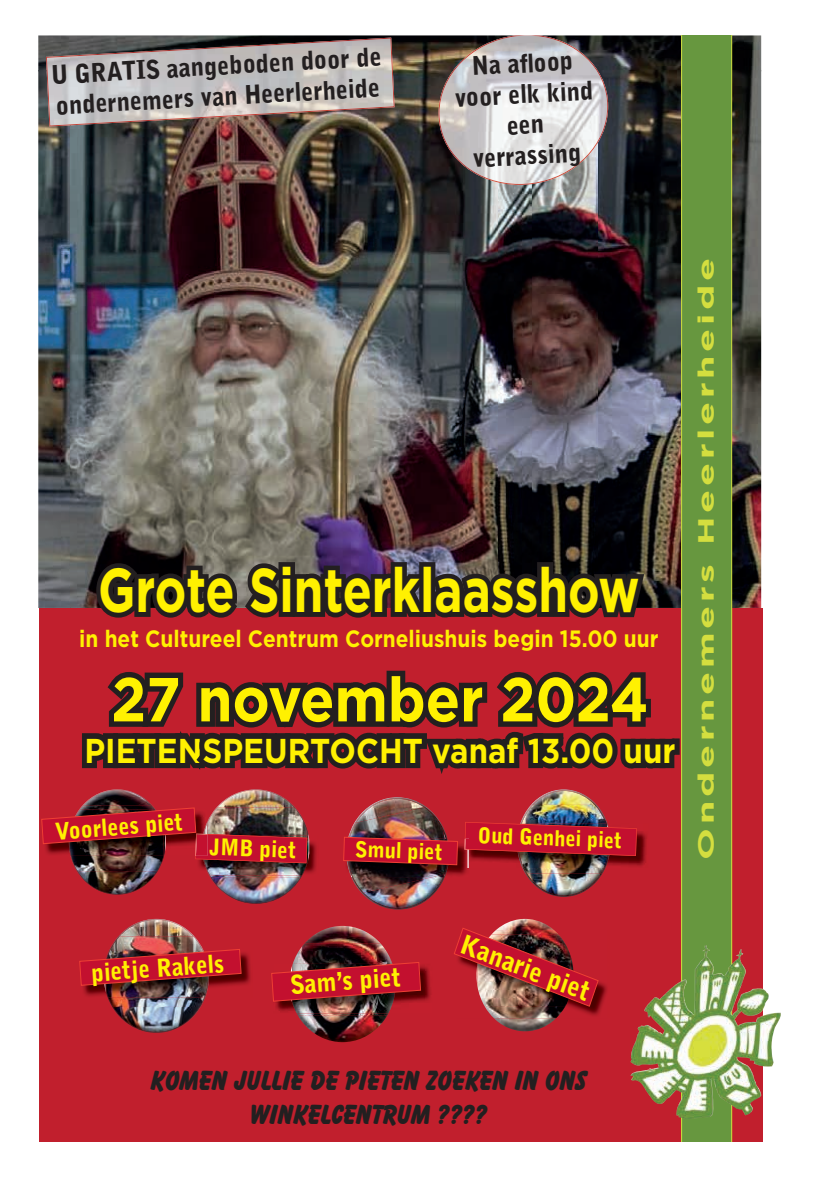
<style>
.page{position:relative;width:820px;height:1177px;background:#fff}
.page>*{position:absolute;margin:0;border:0;box-sizing:border-box;transform-origin:0 0}
.t1{font:700 62px "Gotham";color:#fff101;scale:.77 1}
.t2{font:700 62px "Gotham";color:#fff101;scale:.91 1}
.t3{font:700 34.4px "Gotham";color:#fff101;scale:.91 1}
.t4{font:28.7px/34.5px "Balloon";color:#231f20;text-align:center;scale:.94 1}
.t5{font:900 26.3px "Bell Gothic Std";color:#fff101;scale:.95 1}
.t6{font:900 25.6px "Bell Gothic Std";color:#fff101;scale:.94 1}
.t7{font:900 25.5px/30.6px "Bell Gothic Std";color:#231f20;scale:.94 1}
.t8{font:900 24.6px "Bell Gothic Std";color:#fff101;scale:.94 1}
.t9{font:700 23.6px "Gotham";color:#fff101;scale:.88 1}
.t10{font:900 23.4px "Bell Gothic Std";color:#fff101;scale:.94 1}
.t11{font:900 22.7px "Bell Gothic Std";color:#fff101;scale:.94 1}
.t12{font:700 22.1px "Gotham";letter-spacing:.1em;color:#d4de3f;scale:1.69 1}
.t13{font:900 21.8px "Bell Gothic Std";color:#fff101;scale:.94 1}
.t14{font:900 21.6px "Bell Gothic Std";color:#fff101;scale:.94 1}
</style>
<div class="page">
<img style="left:38px;top:35px;width:722px;height:35px">
<img style="left:38px;top:70px;width:32px;height:538px">
<img style="left:367px;top:70px;width:98px;height:484px">
<img style="left:597px;top:70px;width:163px;height:538px">
<img style="left:70px;top:126px;width:297px;height:482px">
<img style="left:465px;top:185px;width:33px;height:369px">
<img style="left:531px;top:185px;width:66px;height:369px">
<img style="left:498px;top:185px;width:33px;height:369px">
<div style="left:39px;top:608px;width:723px;height:533px;background:#c11f2d"></div>
<div style="left:680px;top:35px;width:51px;height:1106px;background:#67973f"></div>
<img style="left:630px;top:945px;width:151px;height:174px">
<img style="left:545px;top:892px;width:38px;height:4px">
<img style="left:108px;top:936px;width:97px;height:70px">
<img style="left:119px;top:925px;width:75px;height:11px">
<img style="left:113px;top:1006px;width:87px;height:9px">
<img style="left:118px;top:1007px;width:81px;height:11px">
<img style="left:118px;top:1013px;width:63px;height:9px">
<img style="left:126px;top:1021px;width:30px;height:3px">
<img style="left:133px;top:919px;width:47px;height:6px">
<svg style="left:194px;top:936px;width:3px;height:4px"></svg>
<img style="left:156px;top:1017px;width:36px;height:15px">
<img style="left:128px;top:1023px;width:28px;height:9px">
<img style="left:83px;top:953px;width:168px;height:43px">
<img style="left:107px;top:986px;width:101px;height:11px">
<img style="left:104px;top:986px;width:3px;height:7px">
<img style="left:79px;top:948px;width:162px;height:38px">
<img style="left:243px;top:892px;width:16px;height:11px">
<img style="left:259px;top:892px;width:30px;height:7px">
<img style="left:223px;top:892px;width:23px;height:10px">
<img style="left:256px;top:898px;width:21px;height:5px">
<img style="left:408px;top:892px;width:28px;height:15px">
<img style="left:362px;top:892px;width:46px;height:17px">
<svg style="left:389px;top:906px;width:20px;height:2px"></svg>
<img style="left:364px;top:894px;width:25px;height:13px">
<img style="left:102px;top:892px;width:30px;height:2px">
<img style="left:41px;top:660px;width:643px;height:232px">
<img style="left:305px;top:925px;width:75px;height:18px">
<img style="left:298px;top:1015px;width:89px;height:27px">
<img style="left:294px;top:943px;width:98px;height:72px">
<img style="left:273px;top:965px;width:158px;height:47px">
<img style="left:292px;top:1001px;width:102px;height:12px">
<svg style="left:271px;top:961px;width:150px;height:40px"></svg>
<img style="left:500px;top:918px;width:50px;height:9px">
<img style="left:494px;top:1018px;width:62px;height:13px">
<img style="left:484px;top:980px;width:123px;height:36px">
<img style="left:485px;top:1006px;width:88px;height:12px">
<img style="left:454px;top:927px;width:144px;height:79px">
<svg style="left:92px;top:554px;width:557px;height:64px;background:#33272b"></svg>
<img style="left:46px;top:38px;width:348px;height:88px">
<img style="left:438px;top:35px;width:170px;height:150px">
<p class="t7" style="left:50px;top:59px;width:353px;rotate:-3deg">U GRATIS aangeboden door de ondernemers van Heerlerheide</p>
<p class="t7" style="left:452px;top:52px;width:149px;text-align:center;rotate:-3deg">Na afl oop voor elk kind een verrassing</p>
<h1 class="t1" style="left:98px;top:554px;width:704px">Grote Sinterklaasshow</h1>
<p class="t9" style="left:79px;top:625px;width:659px">in het Cultureel Centrum Corneliushuis begin 15.00 uur</p>
<h1 class="t2" style="left:111px;top:663px;width:592px">27 november 2024</h1>
<h2 class="t3" style="left:84px;top:730px;width:650px">PIETENSPEURTOCHT vanaf 13.00 uur</h2>
<p class="t10" style="left:54px;top:817px;width:138px;rotate:-4deg">Voorlees piet</p>
<p class="t11" style="left:210px;top:833px;width:93px;rotate:2deg">JMB piet</p>
<p class="t13" style="left:355px;top:836px;width:95px;rotate:2deg">Smul piet</p>
<p class="t14" style="left:478px;top:822px;width:155px;rotate:2deg">Oud Genhei piet</p>
<p class="t12" style="left:693px;top:859px;width:358px;rotate:-90deg">Ondernemers Heerlerheide</p>
<p class="t8" style="left:90px;top:958px;width:143px;rotate:-4deg">pietje Rakels</p>
<p class="t6" style="left:289px;top:969px;width:119px;rotate:-4deg">Sam’s piet</p>
<p class="t5" style="left:467px;top:928px;width:145px;rotate:21deg">Kanarie piet</p>
<p class="t4" style="left:151px;top:1062px;width:465px">KOMEN JULLIE DE PIETEN ZOEKEN IN ONS<br>WINKELCENTRUM ????</p>
</div>
